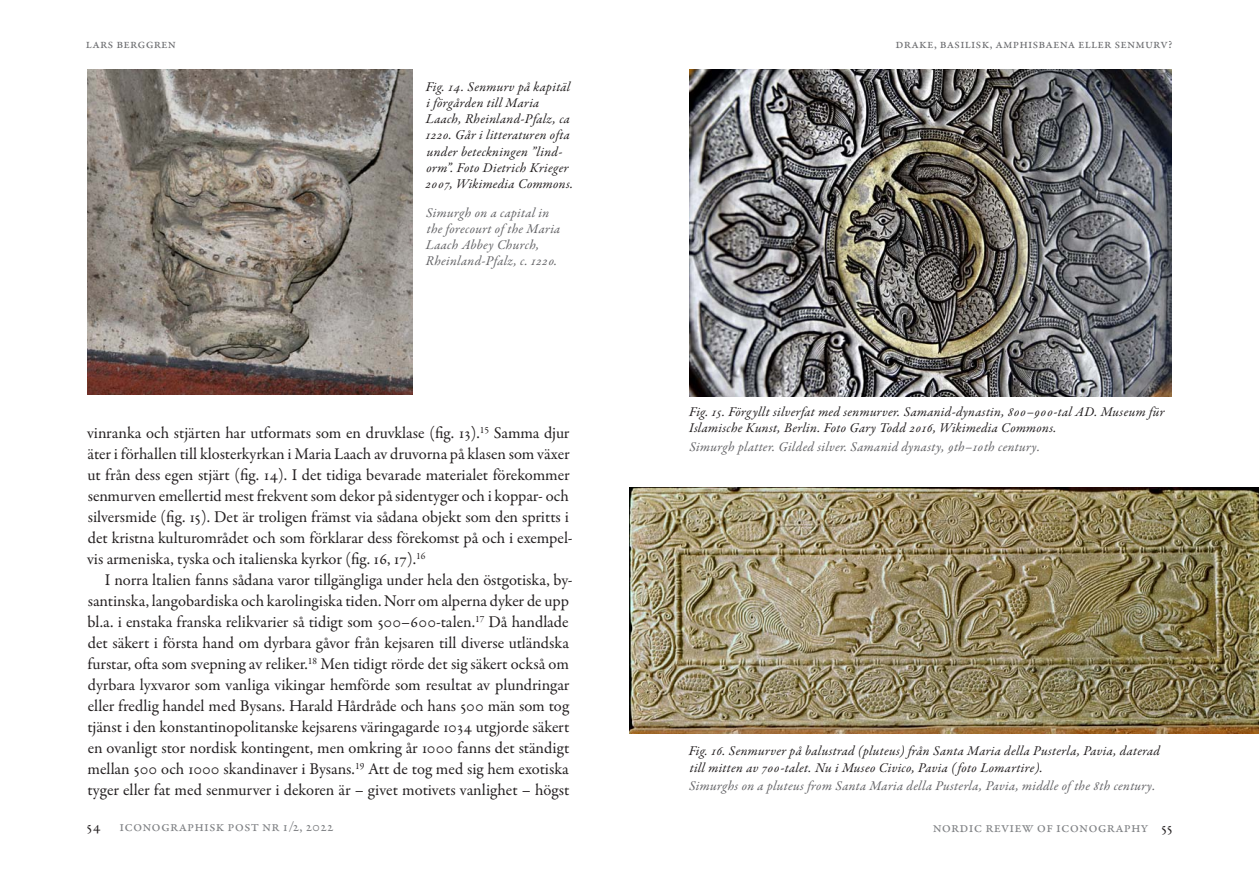
<style>
.page{position:relative;width:1259px;height:893px;background:#fff}
.page>*{position:absolute;margin:0;border:0;box-sizing:border-box;transform-origin:0 0}
.Brödtext_indrag{font:16.5px/21px "Garamond Premr Pro";letter-spacing:-.005em;color:#231f20}
.t1{font:15px "Garamond Premr Pro";letter-spacing:.01em;color:#808285}
.t2{font:15px "Garamond Premr Pro";color:#231f20}
.Bildtext{font:italic 13.5px/16.2px "Garamond Premr Pro";letter-spacing:.025em;color:#231f20}
.Captions_in_English{font:italic 13.5px/16.2px "Garamond Premr Pro";letter-spacing:.025em;color:#636366}
.t3{font:13.5px "Garamond Premr Pro";letter-spacing:.01em;color:#6c6d70}
.s1{color:#231f20}
</style>
<div class="page">
<img style="left:87px;top:69px;width:325px;height:325px">
<img style="left:689px;top:69px;width:483px;height:327px">
<img style="left:629px;top:488px;width:630px;height:246px">
<p class="t3" style="left:86px;top:35px;width:92px">lars berggren</p>
<p class="Bildtext" style="left:425px;top:79px;width:149px">Fig. 14. Senmurv på kapitäl i förgården till Maria<br>Laach, Rheinland-Pfalz, ca<br>1220. Går i litteraturen ofta under beteckningen ”lind&shy;orm”. Foto Dietrich Krieger<br>2007, Wikimedia Commons.</p>
<p class="Captions_in_English" style="left:426px;top:205px;width:136px">Simurgh on a capital in the forecourt of the Maria<br>Laach Abbey Church,<br>Rheinland-Pfalz, c. 1220.</p>
<p class="Brödtext_indrag" style="left:87px;top:423px;width:487px">vinranka och stjärten har utformats som en druvklase (fig. 13).<sup>15</sup> Samma djur äter i förhallen till klosterkyrkan i Maria Laach av druvorna på klasen som växer ut från dess egen stjärt (fig. 14). I det tidiga bevarade materialet förekommer senmurven emellertid mest frekvent som dekor på sidentyger och i koppar- och silversmide (fig. 15). Det är troligen främst via sådana objekt som den spritts i det kristna kulturområdet och som förklarar dess förekomst på och i exempel&shy;vis armeniska, tyska och italienska kyrkor (fig. 16, 17).<sup>16</sup></p>
<p class="Brödtext_indrag" style="left:87px;top:570px;width:487px;text-indent:18px">I norra ltalien fanns sådana varor tillgängliga under hela den östgotiska, by&shy;santinska, langobardiska och karolingiska tiden. Norr om alperna dyker de upp bl.a. i enstaka franska relikvarier så tidigt som 500–600-talen.<sup>17</sup> Då handlade det säkert i första hand om dyrbara gåvor från kejsaren till diverse utländska furstar, ofta som svepning av reliker.<sup>18</sup> Men tidigt rörde det sig säkert också om dyrbara lyxvaror som vanliga vikingar hemförde som resultat av plundringar eller fredlig handel med Bysans. Harald Hårdråde och hans 500 män som tog tjänst i den konstantinopolitanske kejsarens väringagarde 1034 utgjorde säkert en ovanligt stor nordisk kontingent, men omkring år 1000 fanns det ständigt mellan 500 och 1000 skandinaver i Bysans.<sup>19</sup> Att de tog med sig hem exotiska tyger eller fat med senmurver i dekoren är – givet motivets vanlighet – högst</p>
<p class="t2" style="left:87px;top:817px;width:15px">54</p>
<p class="t1" style="left:120px;top:817px;width:216px">iconographisk post nr 1/2, 2022</p>
<p class="t3" style="left:895px;top:36px;width:278px">drake, basilisk, amphisbaena eller senmurv?</p>
<p class="Bildtext" style="left:689px;top:404px;width:477px">Fig. 15. Förgyllt silverfat med senmurver. Samanid-dynastin, 800–900-tal AD. Museum für<br>Islamische Kunst, Berlin. Foto Gary Todd 2016, Wikimedia Commons.</p>
<p class="Captions_in_English" style="left:689px;top:439px;width:352px">Simurgh platter. Gilded silver. Samanid dynasty, 9th–10th century.</p>
<p class="Bildtext" style="left:689px;top:744px;width:473px">Fig. 16. Senmurver på balustrad (pluteus) från Santa Maria della Pusterla, Pavia, daterad till mitten av 700-talet. Nu i Museo Civico, Pavia ( foto Lomartire).</p>
<p class="Captions_in_English" style="left:689px;top:779px;width:468px">Simurghs on a pluteus from Santa Maria della Pusterla, Pavia, middle of the 8th century.</p>
<p class="t1" style="left:932px;top:818px;width:241px">nordic review of iconography <span class="s1">55</span></p>
</div>
